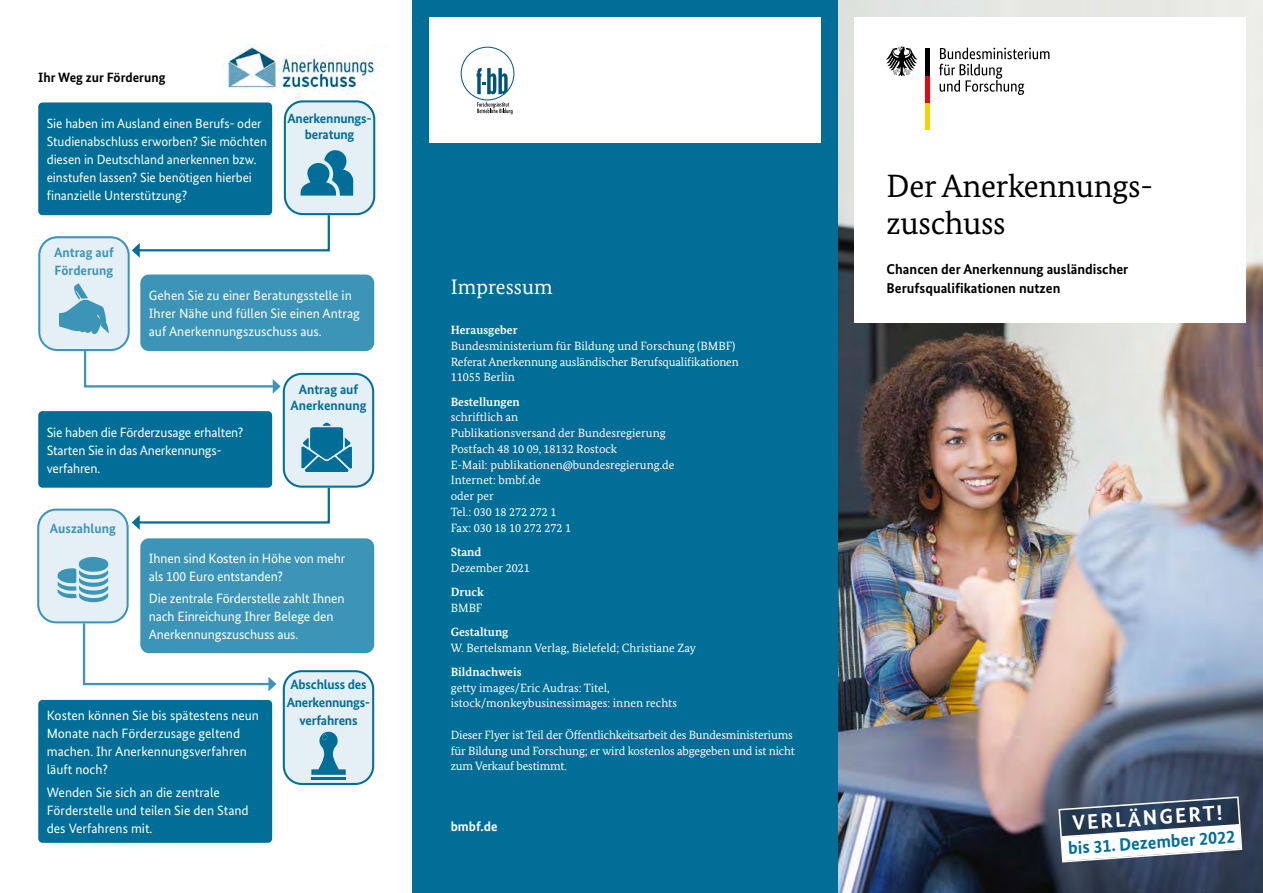
<style>
.page{position:relative;width:1263px;height:893px;background:#fff}
.page>*{position:absolute;margin:0;border:0;box-sizing:border-box;transform-origin:0 0}
.Headline_Titel_Bunde{font:32.25px/36.8px "Bundes Serif";letter-spacing:-.01em;color:#000}
.Infotext{font:700 21px "Bundes Sans";color:#fff}
.Impressum_Ü{font:21px "Bundes Serif";color:#fff}
.Infotext-2{font:700 18px "Bundes Sans";color:#006e96}
.Subheadline_Titel_Bu{font:700 14.25px/18.8px "Bundes Sans";color:#000}
.Grafik{font:13.5px/18px "Bundes Sans";color:#fff}
.Subheadline_BundesSa{font:13.5px/18px "Bundes Sans";color:#fff}
.Grafik_bold{font:13.5px/18px "Bundes Sans";letter-spacing:-.01em;color:#fff}
.Subheadline_BundesSa-2{font:700 13.5px/16.5px "Bundes Sans";letter-spacing:-.015em;color:#006e96;text-align:center}
.Grafik-2{font:700 13.5px/18px "Bundes Sans";letter-spacing:-.015em;color:#006e96;text-align:center}
.Subheadline_BundesSa-3{font:700 13.5px "Bundes Sans";color:#000}
.Subheadline_BundesSa-4{font:700 13.5px/18px "Bundes Sans";color:#3c95b7}
.Grafik_bold-2{font:700 13.5px "Bundes Sans";color:#3c95b7}
.Impressum{font:700 13.5px "Bundes Sans";color:#fff}
.Subheadline_BundesSa-5{font:13.35px/18px "Bundes Sans";letter-spacing:-.005em;color:#fff}
.Impressum-2{font:12px/15.8px "Bundes Serif";color:#fff}
.BMBF-Impressum{font:12px/15.8px "Bundes Serif";color:#fff}
.Impressum_bold{font:700 12px "Bundes Serif";color:#fff}
</style>
<div class="page">
<img style="left:838px;top:0;width:425px;height:893px">
<div style="left:412px;top:0;width:426px;height:893px;background:#006e96"></div>
<div style="left:855px;top:17px;width:391px;height:305px;background:#fff"></div>
<div style="left:429px;top:17px;width:392px;height:125px;background:#fff"></div>
<svg style="left:476px;top:68px;width:32px;height:26px"></svg>
<div style="left:461px;top:47px;width:53px;height:53px;border:1px solid #005478;border-radius:50%"></div>
<svg style="left:477px;top:102px;width:35px;height:12px"></svg>
<div style="left:925px;top:102px;width:5px;height:27px;background:#f8d200"></div>
<div style="left:925px;top:75px;width:5px;height:27px;background:#e30613"></div>
<div style="left:925px;top:48px;width:5px;height:27px;background:#000"></div>
<svg style="left:886px;top:47px;width:31px;height:29px"></svg>
<svg style="left:939px;top:48px;width:110px;height:47px"></svg>
<svg style="left:1058px;top:754px;width:185px;height:138px"></svg>
<img style="left:226px;top:45px;width:152px;height:49px">
<div style="left:140px;top:274px;width:234px;height:77px;background:#3c95b7;border-radius:9px"></div>
<div style="left:140px;top:538px;width:234px;height:115px;background:#3c95b7;border-radius:9px"></div>
<div style="left:38px;top:102px;width:234px;height:113px;background:#006e96;border-radius:4px"></div>
<div style="left:38px;top:411px;width:234px;height:77px;background:#006e96;border-radius:4px"></div>
<div style="left:38px;top:700px;width:234px;height:143px;background:#006e96;border-radius:4px"></div>
<svg style="left:132px;top:213px;width:199px;height:45px"></svg>
<svg style="left:132px;top:485px;width:198px;height:45px"></svg>
<svg style="left:83px;top:349px;width:198px;height:45px"></svg>
<svg style="left:82px;top:621px;width:194px;height:70px"></svg>
<div style="left:285px;top:101px;width:89px;height:113px;background:#e5eff6;border-radius:18px"></div>
<div style="left:284px;top:100px;width:91px;height:115px;border:2px solid #006e96;border-radius:18px"></div>
<svg style="left:300px;top:150px;width:53px;height:46px"></svg>
<div style="left:284px;top:671px;width:89px;height:113px;background:#e5eff6;border-radius:18px"></div>
<div style="left:283px;top:670px;width:91px;height:115px;border:2px solid #006e96;border-radius:18px"></div>
<svg style="left:311px;top:732px;width:35px;height:43px"></svg>
<hr style="left:311px;top:777px;width:35px;height:3px;background:#006e96">
<div style="left:284px;top:374px;width:89px;height:113px;background:#e5eff6;border-radius:18px"></div>
<div style="left:283px;top:373px;width:91px;height:115px;border:2px solid #006e96;border-radius:18px"></div>
<svg style="left:301px;top:422px;width:51px;height:50px"></svg>
<div style="left:39px;top:237px;width:90px;height:113px;background:#e5eff6;border-radius:18px"></div>
<div style="left:38px;top:236px;width:92px;height:115px;border:2px solid #3c95b7;border-radius:18px"></div>
<svg style="left:59px;top:283px;width:50px;height:52px"></svg>
<div style="left:38px;top:510px;width:90px;height:112px;background:#e5eff6;border-radius:18px"></div>
<div style="left:37px;top:509px;width:92px;height:114px;border:2px solid #3c95b7;border-radius:18px"></div>
<svg style="left:58px;top:557px;width:50px;height:46px"></svg>
<h4 class="Subheadline_BundesSa-3" style="left:38px;top:70px;width:129px">Ihr Weg zur Förderung</h4>
<h4 class="Subheadline_BundesSa-5" style="left:47px;top:114px;width:222px">Sie haben im Ausland einen Berufs- oder Studienabschluss erworben? Sie möchten diesen in Deutschland anerkennen bzw. einstufen lassen? Sie benötigen hierbei finanzielle Unterstützung?</h4>
<h4 class="Subheadline_BundesSa-4" style="left:54px;top:243px;width:61px">Antrag auf<br>Förderung</h4>
<h4 class="Subheadline_BundesSa-2" style="left:287px;top:110px;width:86px">Anerkennungs&shy;beratung</h4>
<h4 class="Subheadline_BundesSa" style="left:149px;top:286px;width:213px">Gehen Sie zu einer Beratungsstelle in<br>Ihrer Nähe und füllen Sie einen Antrag auf Anerkennungszuschuss aus.</h4>
<h4 class="Subheadline_BundesSa" style="left:47px;top:423px;width:198px">Sie haben die Förderzusage erhalten?</h4>
<p class="Grafik" style="left:47px;top:441px;width:175px">Starten Sie in das Anerkennungs&shy;verfahren.</p>
<p class="Grafik_bold-2" style="left:50px;top:521px;width:67px">Auszahlung</p>
<h4 class="Subheadline_BundesSa-2" style="left:290px;top:381px;width:78px">Antrag auf<br>Anerkennung</h4>
<p class="Grafik_bold" style="left:149px;top:549px;width:198px">Ihnen sind Kosten in Höhe von mehr als 100 Euro entstanden?</p>
<p class="Grafik" style="left:149px;top:589px;width:197px">Die zentrale Förderstelle zahlt Ihnen nach Einreichung Ihrer Belege den<br>Anerkennungszuschuss aus.</p>
<p class="Grafik" style="left:47px;top:707px;width:214px">Kosten können Sie bis spätestens neun<br>Monate nach Förderzusage geltend machen. Ihr Anerkennungsverfahren läuft noch?</p>
<p class="Grafik" style="left:47px;top:783px;width:203px">Wenden Sie sich an die zentrale<br>Förderstelle und teilen Sie den Stand des Verfahrens mit.</p>
<p class="Grafik-2" style="left:287px;top:676px;width:85px">Abschluss des<br>Anerkennungs&shy;verfahrens</p>
<p class="Impressum_Ü" style="left:451px;top:274px;width:103px">Impressum</p>
<p class="Impressum_bold" style="left:451px;top:323px;width:68px">Herausgeber</p>
<p class="Impressum-2" style="left:451px;top:338px;width:286px">Bundesministerium für Bildung und Forschung (BMBF)</p>
<p class="Impressum-2" style="left:451px;top:353px;width:289px">Referat Anerkennung ausländischer Berufsqualifikationen</p>
<p class="Impressum-2" style="left:451px;top:369px;width:66px">11055 Berlin</p>
<p class="Impressum_bold" style="left:451px;top:394px;width:71px">Bestellungen</p>
<p class="Impressum-2" style="left:451px;top:409px;width:69px">schriftlich an</p>
<p class="Impressum-2" style="left:451px;top:425px;width:216px">Publikationsversand der Bundesregierung</p>
<p class="Impressum-2" style="left:451px;top:441px;width:168px">Postfach 48 10 09, 18132 Rostock</p>
<p class="Impressum-2" style="left:451px;top:456px;width:225px">E-Mail: publikationen@bundesregierung.de</p>
<p class="Impressum-2" style="left:451px;top:472px;width:91px">Internet: bmbf.de</p>
<p class="Impressum-2" style="left:451px;top:488px;width:44px">oder per</p>
<p class="Impressum-2" style="left:451px;top:504px;width:107px">Tel.: 030 18 272 272 1</p>
<p class="Impressum-2" style="left:451px;top:519px;width:122px">Fax: 030 18 10 272 272 1</p>
<p class="Impressum_bold" style="left:451px;top:544px;width:32px">Stand</p>
<p class="Impressum-2" style="left:451px;top:559px;width:81px">Dezember 2021</p>
<p class="Impressum_bold" style="left:451px;top:584px;width:35px">Druck</p>
<p class="Impressum-2" style="left:451px;top:599px;width:33px">BMBF</p>
<p class="Impressum_bold" style="left:451px;top:624px;width:59px">Gestaltung</p>
<p class="Impressum-2" style="left:451px;top:639px;width:247px">W. Bertelsmann Verlag, Bielefeld; Christiane Zay</p>
<p class="Impressum_bold" style="left:451px;top:664px;width:72px">Bildnachweis</p>
<p class="BMBF-Impressum" style="left:451px;top:679px;width:228px">getty images/Eric Audras: Titel, istock/monkeybusinessimages: innen rechts</p>
<p class="Impressum-2" style="left:451px;top:727px;width:346px">Dieser Flyer ist Teil der Öffentlichkeitsarbeit des Bundesministeriums für Bildung und Forschung; er wird kostenlos abgegeben und ist nicht zum Verkauf bestimmt.</p>
<p class="Impressum" style="left:451px;top:819px;width:48px">bmbf.de</p>
<h1 class="Headline_Titel_Bunde" style="left:887px;top:167px;width:264px">Der Anerkennungs&shy;zuschuss</h1>
<h2 class="Subheadline_Titel_Bu" style="left:887px;top:260px;width:243px">Chancen der Anerkennung ausländischer<br>Berufsqualifikationen nutzen</h2>
<p class="Infotext" style="left:1071px;top:811px;width:152px;rotate:-4deg">VERLÄNGERT!</p>
<p class="Infotext-2" style="left:1067px;top:838px;width:169px;rotate:-4deg">bis 31. Dezember 2022</p>
</div>
